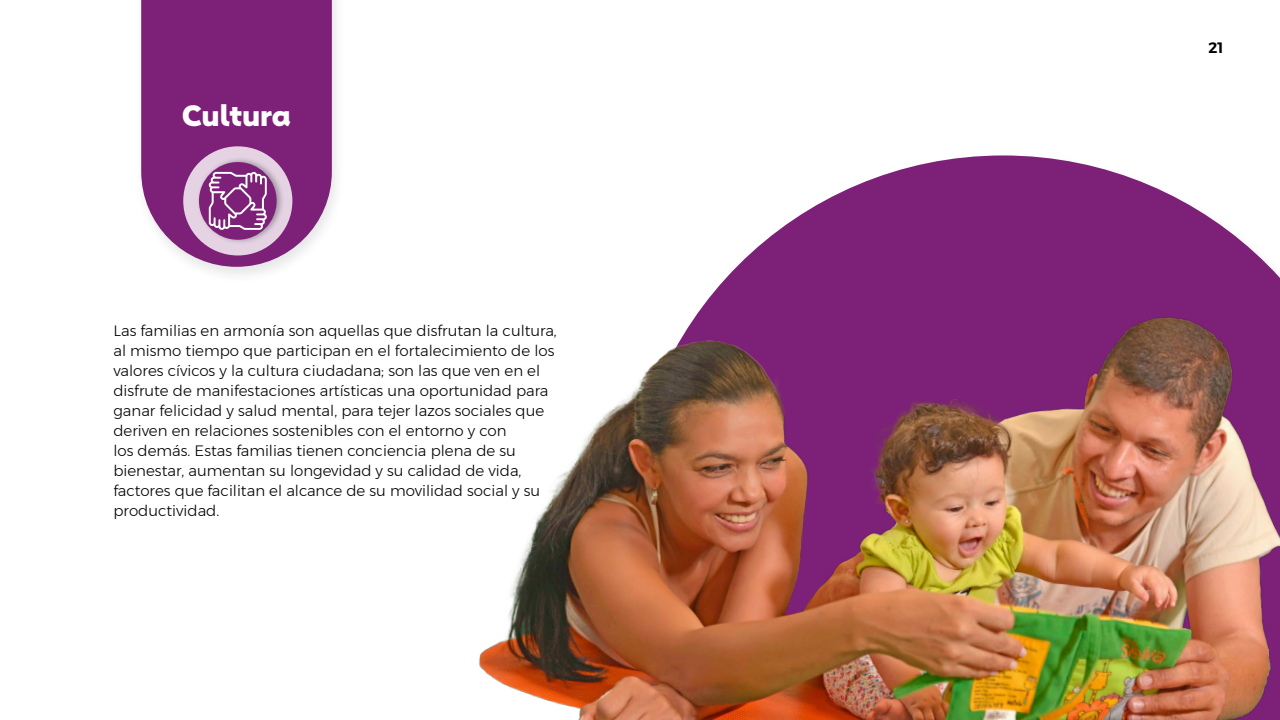
<style>
.page{position:relative;width:1280px;height:720px;background:#fff}
.page>*{position:absolute;margin:0;border:0;box-sizing:border-box;transform-origin:0 0}
.t1{font:900 29px "Carnero";letter-spacing:-.005em;color:#fff}
.t2{font:300 15px/20px "Montserrat";color:#000}
.t3{font:600 15px "Montserrat";color:#000}
</style>
<div class="page">
<div style="left:133px;top:0;width:213px;height:285px;background:#000;opacity:.1"></div>
<svg style="left:141px;top:0;width:191px;height:267px;background:#893684"></svg>
<div style="left:183px;top:146px;width:109px;height:109px;background:#e5d3e4;border-radius:50%"></div>
<div style="left:196px;top:156px;width:89px;height:89px;background:#000;opacity:.3"></div>
<div style="left:199px;top:162px;width:78px;height:78px;background:#7d2178;border-radius:50%"></div>
<svg style="left:788px;top:155px;width:430px;height:68px;fill:#7d2178"></svg>
<svg style="left:209px;top:172px;width:58px;height:59px"></svg>
<img style="left:479px;top:223px;width:801px;height:497px">
<h1 class="t1" style="left:182px;top:98px;width:110px">Cultura</h1>
<p class="t2" style="left:113px;top:320px;width:445px">Las familias en armonía son aquellas que disfrutan la cultura, al mismo tiempo que participan en el fortalecimiento de los valores cívicos y la cultura ciudadana; son las que ven en el disfrute de manifestaciones artísticas una oportunidad para ganar felicidad y salud mental, para tejer lazos sociales que deriven en relaciones sostenibles con el entorno y con<br>los demás. Estas familias tienen conciencia plena de su bienestar, aumentan su longevidad y su calidad de vida, factores que facilitan el alcance de su movilidad social y su productividad.</p>
<p class="t3" style="left:1208px;top:36px;width:16px">21</p>
</div>
